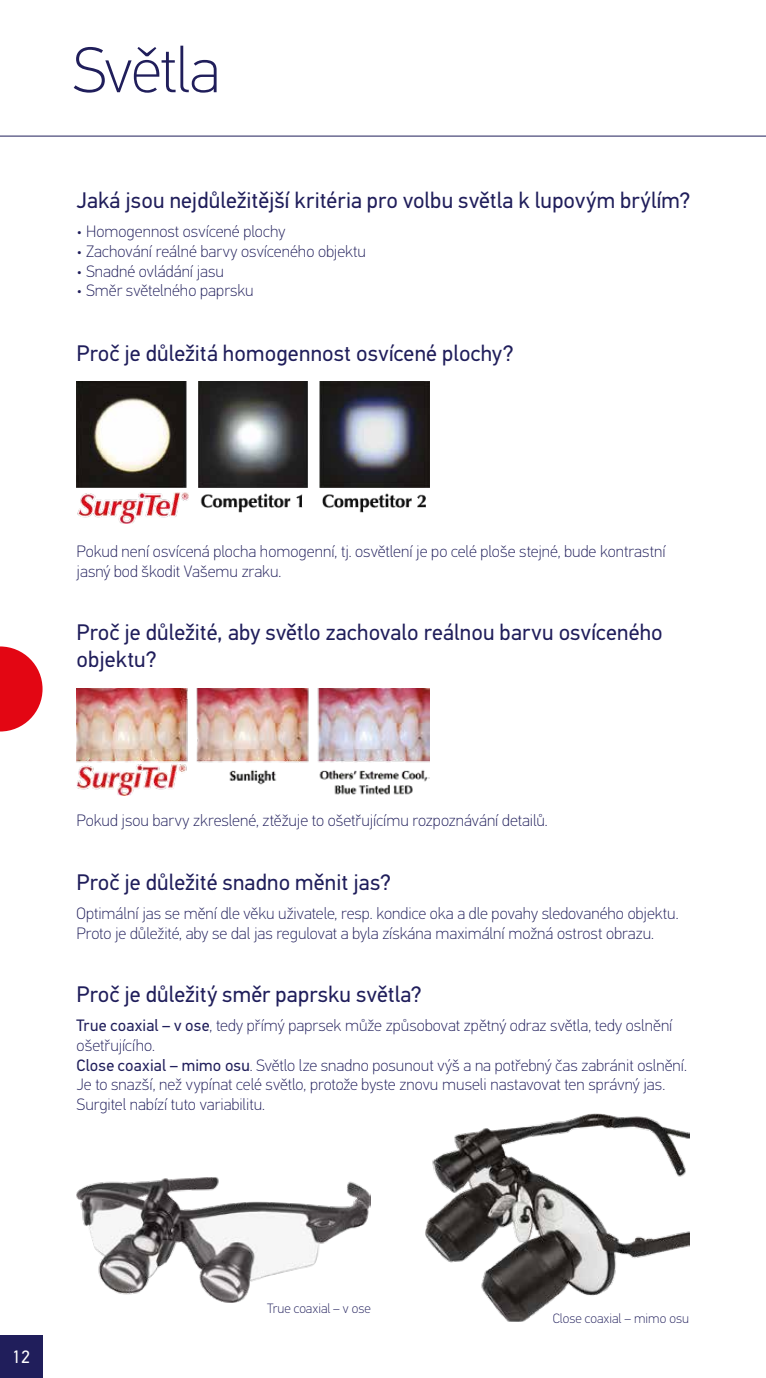
<style>
.page{position:relative;width:766px;height:1378px;background:#fff}
.page>*{position:absolute;margin:0;border:0;box-sizing:border-box;transform-origin:0 0}
.t1{font:100 64.5px "PF Din Text Pro";letter-spacing:-.02em;color:#201e5b}
.t2{font:22.5px/27px "PF Din Text Pro";letter-spacing:.005em;color:#201e5b}
.t3{font:18px "PF Din Text Pro";color:#fff}
.t4{font:100 16.5px/19.8px "PF Din Text Pro";color:#201e5b}
.t5{font:100 13.5px "PF Din Text Pro";color:#201e5b}
.s1{font-weight:400}
</style>
<div class="page">
<div style="left:0;top:1335px;width:43px;height:43px;background:#201e5b"></div>
<svg style="left:0;top:646px;width:43px;height:85px"></svg>
<hr style="left:0;top:136px;width:765px;height:1px;background:#201e5b">
<img style="left:77px;top:382px;width:352px;height:142px">
<img style="left:77px;top:688px;width:352px;height:107px">
<img style="left:425px;top:1113px;width:264px;height:209px">
<img style="left:77px;top:1177px;width:293px;height:125px">
<h1 class="t1" style="left:72px;top:33px;width:149px">Světla</h1>
<h2 class="t2" style="left:77px;top:187px;width:615px">Jaká jsou nejdůležitější kritéria pro volbu světla k lupovým brýlím?</h2>
<p class="t4" style="left:77px;top:222px;width:210px">• Homogennost osvícené plochy</p>
<p class="t4" style="left:77px;top:241px;width:291px">• Zachování reálné barvy osvíceného objektu</p>
<p class="t4" style="left:77px;top:261px;width:149px">• Snadné ovládání jasu</p>
<p class="t4" style="left:77px;top:281px;width:178px">• Směr světelného paprsku</p>
<h2 class="t2" style="left:77px;top:340px;width:438px">Proč je důležitá homogennost osvícené plochy?</h2>
<p class="t4" style="left:77px;top:542px;width:590px">Pokud není osvícená plocha homogenní, tj. osvětlení je po celé ploše stejné, bude kontrastní jasný bod škodit Vašemu zraku.</p>
<h2 class="t2" style="left:77px;top:619px;width:587px">Proč je důležité, aby světlo zachovalo reálnou barvu osvíceného objektu?</h2>
<p class="t4" style="left:77px;top:811px;width:472px">Pokud jsou barvy zkreslené, ztěžuje to ošetřujícímu rozpoznávání detailů.</p>
<h2 class="t2" style="left:77px;top:869px;width:316px">Proč je důležité snadno měnit jas?</h2>
<p class="t4" style="left:77px;top:903px;width:603px">Optimální jas se mění dle věku uživatele, resp. kondice oka a dle povahy sledovaného objektu.<br>Proto je důležité, aby se dal jas regulovat a byla získána maximální možná ostrost obrazu.</p>
<h2 class="t2" style="left:77px;top:981px;width:346px">Proč je důležitý směr paprsku světla?</h2>
<p class="t4" style="left:77px;top:1015px;width:611px"><span class="s1">True coaxial – v ose</span>, tedy přímý paprsek může způsobovat zpětný odraz světla, tedy oslnění ošetřujícího.<br><span class="s1">Close coaxial – mimo osu</span>. Světlo lze snadno posunout výš a na potřebný čas zabránit oslnění.<br>Je to snazší, než vypínat celé světlo, protože byste znovu museli nastavovat ten správný jas.<br>Surgitel nabízí tuto variabilitu.</p>
<p class="t3" style="left:12px;top:1346px;width:19px">12</p>
<p class="t5" style="left:267px;top:1300px;width:105px">True coaxial – v ose</p>
<p class="t5" style="left:552px;top:1310px;width:138px">Close coaxial – mimo osu</p>
</div>
